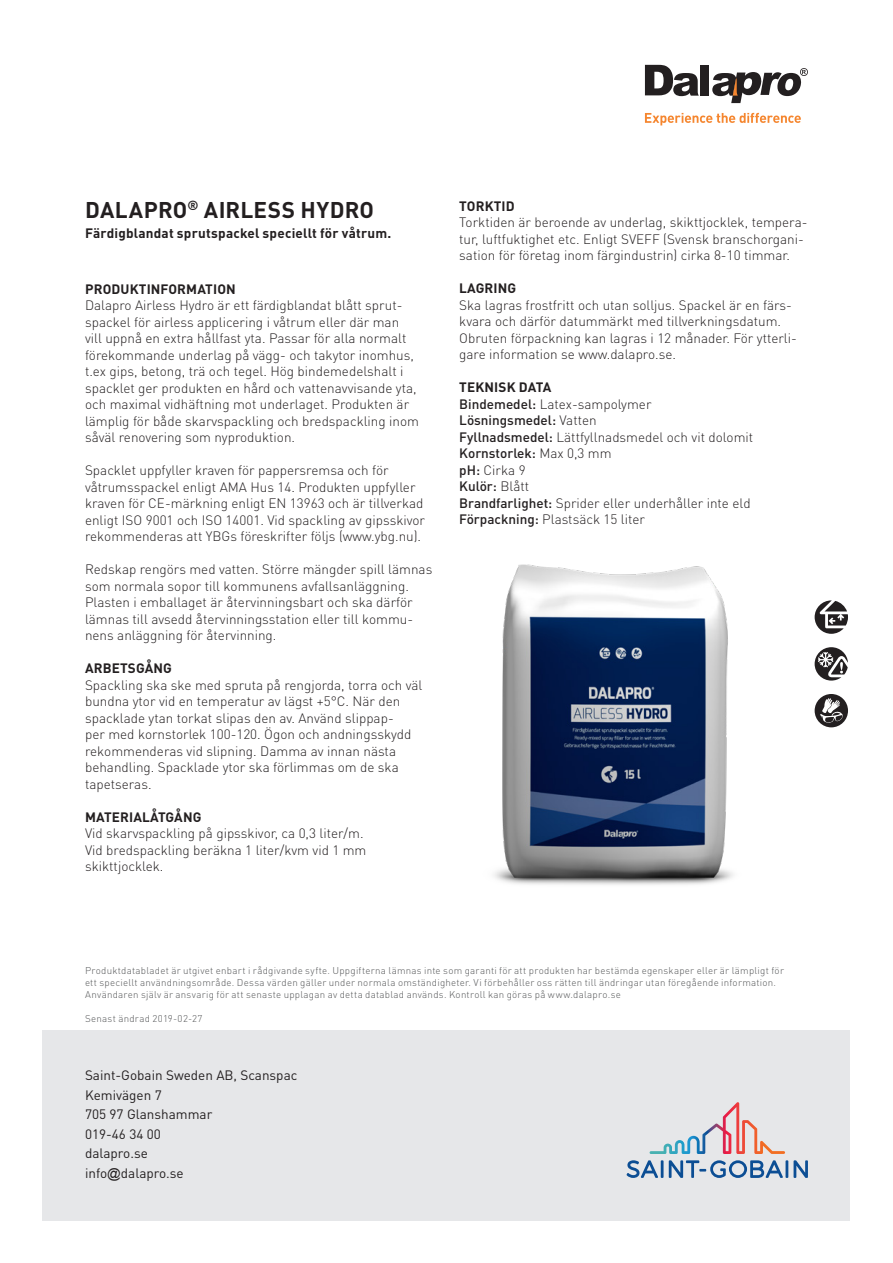
<style>
.page{position:relative;width:893px;height:1263px;background:#fff}
.page>*{position:absolute;margin:0;border:0;box-sizing:border-box;transform-origin:0 0}
.Underrubrik{font:700 22.5px "DIN Pro";letter-spacing:.015em;color:#231f20}
.Bröd{font:300 13.5px/16.5px "DIN Pro";color:#231f20}
.Text{font:13.5px "DIN Pro";color:#231f20}
.Underrubrik-2{font:700 13.5px "DIN Pro";letter-spacing:.01em;color:#231f20}
.Bröd-2{font:500 13.5px "DIN Pro";color:#231f20}
.Bröd-3{font:700 13.5px "DIN Pro";letter-spacing:.015em;color:#231f20}
.Bröd-4{font:300 9.75px/12px "DIN Pro";letter-spacing:.025em;color:#545557}
.s1{font-weight:500}
.s2{font-weight:300}
.s3{font-family:"Arial"}
</style>
<div class="page">
<div style="left:43px;top:1029px;width:807px;height:191px;background:#e6e7e9"></div>
<svg style="left:627px;top:1160px;width:36px;height:18px"></svg>
<svg style="left:669px;top:1160px;width:114px;height:18px"></svg>
<hr style="left:785px;top:1160px;width:3px;height:18px;background:#0c4e94">
<svg style="left:794px;top:1160px;width:14px;height:18px"></svg>
<svg style="left:650px;top:1102px;width:135px;height:52px"></svg>
<img style="left:494px;top:564px;width:239px;height:321px">
<svg style="left:815px;top:647px;width:33px;height:34px"></svg>
<svg style="left:815px;top:600px;width:33px;height:34px"></svg>
<svg style="left:815px;top:694px;width:33px;height:33px"></svg>
<svg style="left:645px;top:113px;width:156px;height:12px"></svg>
<svg style="left:645px;top:65px;width:54px;height:31px"></svg>
<div style="left:701px;top:65px;width:8px;height:31px;background:#231f20"></div>
<svg style="left:712px;top:68px;width:96px;height:35px"></svg>
<p class="Underrubrik" style="left:85px;top:194px;width:290px">DALAPRO<sup>®</sup> AIRLESS HYDRO</p>
<p class="Bröd-3" style="left:85px;top:224px;width:308px">Färdigblandat sprutspackel speciellt för våtrum.</p>
<p class="Underrubrik-2" style="left:85px;top:280px;width:152px">PRODUKTINFORMATION</p>
<p class="Bröd" style="left:85px;top:296px;width:335px">Dalapro Airless Hydro är ett färdigblandat blått sprut&shy;spackel för airless applicering i våtrum eller där man vill uppnå en extra hållfast yta. Passar för alla normalt förekommande underlag på vägg- och takytor inomhus, t.ex gips, betong, trä och tegel. Hög bindemedelshalt i spacklet ger produkten en hård och vattenavvisande yta, och maximal vidhäftning mot underlaget. Produkten är lämplig för både skarvspackling och bredspackling inom såväl renovering som nyproduktion.</p>
<p class="Bröd" style="left:85px;top:461px;width:341px">Spacklet uppfyller kraven för pappersremsa och för våtrumsspackel enligt AMA Hus 14. Produkten uppfyller kraven för CE-märkning enligt EN 13963 och är tillverkad enligt ISO 9001 och ISO 14001. Vid spackling av gipsskivor rekommenderas att YBGs föreskrifter följs (www.ybg.nu).</p>
<p class="Bröd" style="left:85px;top:560px;width:349px">Redskap rengörs med vatten. Större mängder spill lämnas som normala sopor till kommunens avfallsanläggning.<br>Plasten i emballaget är återvinningsbart och ska därför lämnas till avsedd återvinningsstation eller till kommu&shy;nens anläggning för återvinning.</p>
<p class="Underrubrik-2" style="left:85px;top:659px;width:88px">ARBETSGÅNG</p>
<p class="Bröd" style="left:85px;top:676px;width:339px">Spackling ska ske med spruta på rengjorda, torra och väl</p>
<p class="Bröd" style="left:85px;top:692px;width:317px">bundna ytor vid en temperatur av lägst +5°C. När den</p>
<p class="Bröd" style="left:85px;top:709px;width:328px">spacklade ytan torkat slipas den av. Använd slippap&shy;per med kornstorlek 100-120. Ögon och andningsskydd rekommenderas vid slipning. Damma av innan nästa behandling. Spacklade ytor ska förlimmas om de ska tapetseras.</p>
<p class="Underrubrik-2" style="left:85px;top:808px;width:118px">MATERIALÅTGÅNG</p>
<p class="Bröd" style="left:85px;top:824px;width:280px">Vid skarvspackling på gipsskivor, ca 0,3 liter/m.</p>
<p class="Bröd" style="left:85px;top:841px;width:283px">Vid bredspackling beräkna 1 liter/kvm vid 1 mm skikttjocklek.</p>
<p class="Underrubrik-2" style="left:459px;top:197px;width:57px">TORKTID</p>
<p class="Bröd" style="left:459px;top:213px;width:350px">Torktiden är beroende av underlag, skikttjocklek, tempera&shy;tur, luftfuktighet etc. Enligt SVEFF (Svensk branschorgani&shy;sation för företag inom färgindustrin) cirka 8-10 timmar.</p>
<p class="Underrubrik-2" style="left:459px;top:279px;width:58px">LAGRING</p>
<p class="Bröd" style="left:459px;top:296px;width:339px">Ska lagras frostfritt och utan solljus. Spackel är en färs&shy;kvara och därför datummärkt med tillverkningsdatum.<br>Obruten förpackning kan lagras i 12 månader. För ytterli&shy;gare information se www.dalapro.se.</p>
<p class="Underrubrik-2" style="left:459px;top:378px;width:94px">TEKNISK DATA</p>
<p class="Bröd" style="left:459px;top:395px;width:194px"><span class="s1">Bindemedel:</span> Latex-sampolymer</p>
<p class="Bröd-2" style="left:459px;top:411px;width:139px">Lösningsmedel: <span class="s2">Vatten</span></p>
<p class="Bröd" style="left:459px;top:428px;width:295px"><span class="s1">Fyllnadsmedel:</span> Lättfyllnadsmedel och vit dolomit</p>
<p class="Bröd-2" style="left:459px;top:444px;width:154px">Kornstorlek: <span class="s2">Max 0,3 mm</span></p>
<p class="Bröd" style="left:459px;top:461px;width:68px"><span class="s1">pH:</span> Cirka 9</p>
<p class="Bröd-2" style="left:459px;top:477px;width:71px">Kulör: <span class="s2">Blått</span></p>
<p class="Bröd" style="left:459px;top:494px;width:293px"><span class="s1">Brandfarlighet:</span> Sprider eller underhåller inte eld</p>
<p class="Bröd" style="left:459px;top:510px;width:187px"><span class="s1">Förpackning:</span> Plastsäck 15 liter</p>
<p class="Bröd-4" style="left:85px;top:964px;width:700px">Produktdatabladet är utgivet enbart i rådgivande syfte. Uppgifterna lämnas inte som garanti för att produkten har bestämda egenskaper eller är lämpligt för ett speciellt användningsområde. Dessa värden gäller under normala omständigheter. Vi förbehåller oss rätten till ändringar utan föregående information.<br>Användaren själv är ansvarig för att senaste upplagan av detta datablad används. Kontroll kan göras på www.dalapro.se</p>
<p class="Bröd-4" style="left:85px;top:1012px;width:119px">Senast ändrad 2019-02-27</p>
<p class="Text" style="left:85px;top:1066px;width:214px">Saint-Gobain Sweden AB, Scanspac</p>
<p class="Text" style="left:85px;top:1086px;width:78px">Kemivägen 7</p>
<p class="Text" style="left:85px;top:1105px;width:129px">705 97 Glanshammar</p>
<p class="Text" style="left:85px;top:1125px;width:77px">019-46 34 00</p>
<p class="Text" style="left:85px;top:1144px;width:64px">dalapro.se</p>
<p class="Text" style="left:85px;top:1164px;width:100px">info<span class="s3">@</span>dalapro.se</p>
</div>
